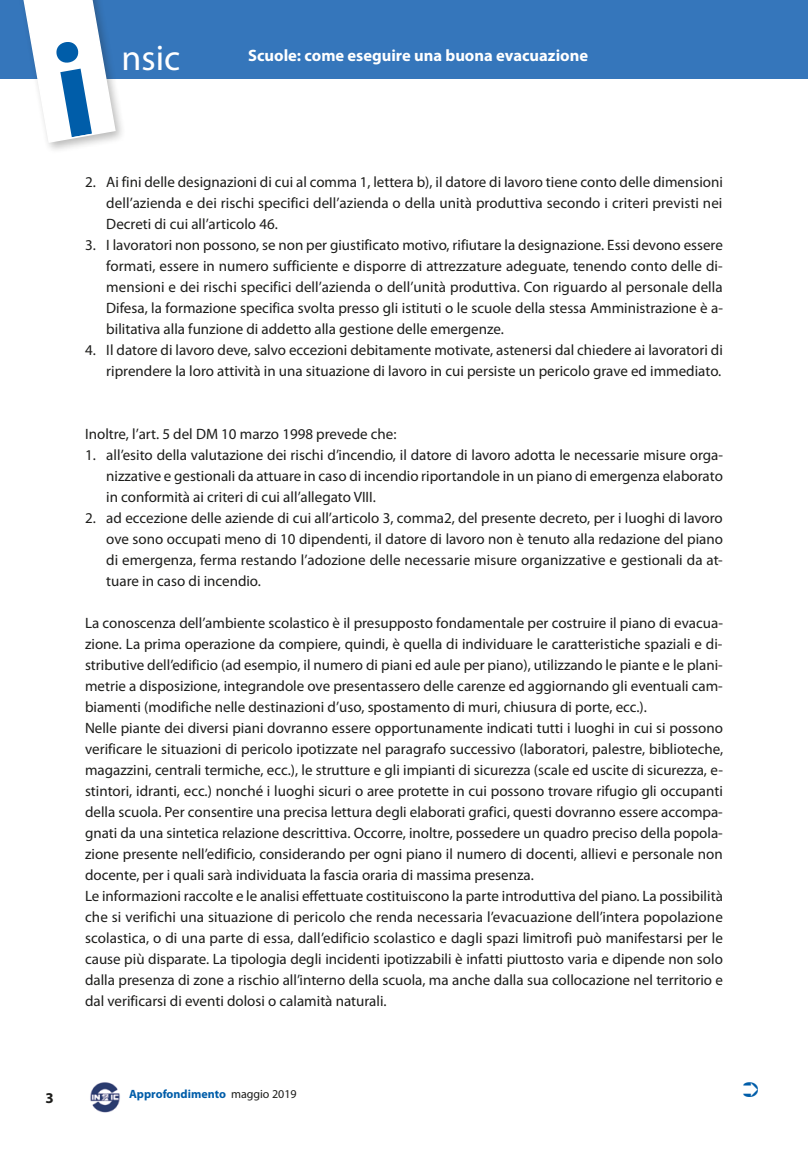
<style>
.page{position:relative;width:808px;height:1149px;background:#fff}
.page>*{position:absolute;margin:0;border:0;box-sizing:border-box;transform-origin:0 0}
.t1{font:36px "Myriad Pro";color:#fff}
.t2{font:700 16.5px "Myriad Pro";color:#fff}
.t3{font:15px/21px "Myriad Pro";color:#1d1d1b;text-align:justify}
.t4{font:700 15px "Myriad Pro";color:#1d1d1b}
.t5{font:700 12px "Myriad Pro";color:#005da9}
.s1{font-weight:400;color:#1d1d1b}
</style>
<div class="page">
<img style="left:90px;top:1082px;width:30px;height:31px">
<div style="left:0;top:0;width:808px;height:78px;background:#3576bb"></div>
<div style="left:17px;top:0;width:110px;height:154px;background:#1d1d1b;opacity:.3"></div>
<svg style="left:20px;top:0;width:97px;height:144px"></svg>
<h1 class="t1" style="left:121px;top:38px;width:60px">nsic</h1>
<p class="t2" style="left:248px;top:46px;width:341px">Scuole: come eseguire una buona evacuazione</p>
<p class="t2" style="left:239px;top:46px;width:341px">Scuole: come eseguire una buona evacuazione</p>
<p class="t3" style="left:106px;top:171px;width:618px;text-indent:-21px">2. Ai fini delle designazioni di cui al comma 1, lettera b), il datore di lavoro tiene conto delle dimensioni dell’azienda e dei rischi specifici dell’azienda o della unità produttiva secondo i criteri previsti nei Decreti di cui all’articolo 46.</p>
<p class="t3" style="left:106px;top:234px;width:618px;text-indent:-21px">3. I lavoratori non possono, se non per giustificato motivo, rifiutare la designazione. Essi devono essere formati, essere in numero sufficiente e disporre di attrezzature adeguate, tenendo conto delle di&shy;mensioni e dei rischi specifici dell’azienda o dell’unità produttiva. Con riguardo al personale della Difesa, la formazione specifica svolta presso gli istituti o le scuole della stessa Amministrazione è a&shy;bilitativa alla funzione di addetto alla gestione delle emergenze.</p>
<p class="t3" style="left:85px;top:339px;width:639px;text-align:right">4. Il datore di lavoro deve, salvo eccezioni debitamente motivate, astenersi dal chiedere ai lavoratori di riprendere la loro attività in una situazione di lavoro in cui persiste un pericolo grave ed immediato.</p>
<p class="t3" style="left:85px;top:423px;width:313px">Inoltre, l’art. 5 del DM 10 marzo 1998 prevede che:</p>
<p class="t3" style="left:106px;top:444px;width:618px;text-indent:-21px">1. all’esito della valutazione dei rischi d’incendio, il datore di lavoro adotta le necessarie misure orga&shy;nizzative e gestionali da attuare in caso di incendio riportandole in un piano di emergenza elaborato in conformità ai criteri di cui all’allegato VIII.</p>
<p class="t3" style="left:106px;top:507px;width:618px;text-indent:-21px">2. ad eccezione delle aziende di cui all’articolo 3, comma2, del presente decreto, per i luoghi di lavoro ove sono occupati meno di 10 dipendenti, il datore di lavoro non è tenuto alla redazione del piano di emergenza, ferma restando l’adozione delle necessarie misure organizzative e gestionali da at&shy;tuare in caso di incendio.</p>
<p class="t3" style="left:85px;top:612px;width:640px;text-align:left">La conoscenza dell’ambiente scolastico è il presupposto fondamentale per costruire il piano di evacua&shy;zione. La prima operazione da compiere, quindi, è quella di individuare le caratteristiche spaziali e di&shy;stributive dell’edificio (ad esempio, il numero di piani ed aule per piano), utilizzando le piante e le plani&shy;metrie a disposizione, integrandole ove presentassero delle carenze ed aggiornando gli eventuali cam&shy;biamenti (modifiche nelle destinazioni d’uso, spostamento di muri, chiusura di porte, ecc.).<br>Nelle piante dei diversi piani dovranno essere opportunamente indicati tutti i luoghi in cui si possono verificare le situazioni di pericolo ipotizzate nel paragrafo successivo (laboratori, palestre, biblioteche, magazzini, centrali termiche, ecc.), le strutture e gli impianti di sicurezza (scale ed uscite di sicurezza, e&shy;stintori, idranti, ecc.) nonché i luoghi sicuri o aree protette in cui possono trovare rifugio gli occupanti della scuola. Per consentire una precisa lettura degli elaborati grafici, questi dovranno essere accompa&shy;gnati da una sintetica relazione descrittiva. Occorre, inoltre, possedere un quadro preciso della popola&shy;zione presente nell’edificio, considerando per ogni piano il numero di docenti, allievi e personale non docente, per i quali sarà individuata la fascia oraria di massima presenza.<br>Le informazioni raccolte e le analisi effettuate costituiscono la parte introduttiva del piano. La possibilità che si verifichi una situazione di pericolo che renda necessaria l’evacuazione dell’intera popolazione scolastica, o di una parte di essa, dall’edificio scolastico e dagli spazi limitrofi può manifestarsi per le cause più disparate. La tipologia degli incidenti ipotizzabili è infatti piuttosto varia e dipende non solo dalla presenza di zone a rischio all’interno della scuola, ma anche dalla sua collocazione nel territorio e dal verificarsi di eventi dolosi o calamità naturali.</p>
<p class="t4" style="left:45px;top:1088px;width:10px">3</p>
<p class="t5" style="left:129px;top:1086px;width:169px">Approfondimento <span class="s1">maggio 2019</span></p>
</div>
